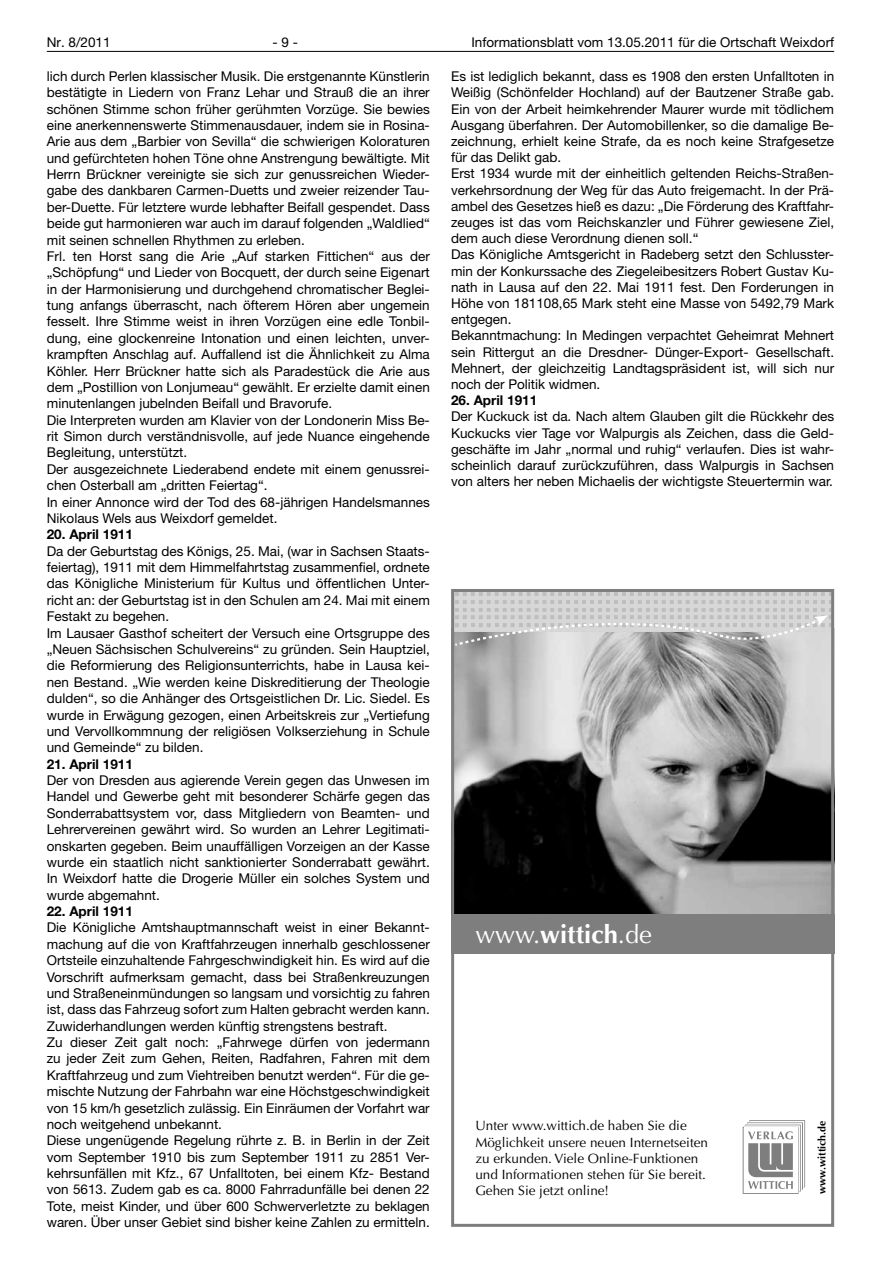
<style>
.page{position:relative;width:881px;height:1263px;background:#fff}
.page>*{position:absolute;margin:0;border:0;box-sizing:border-box;transform-origin:0 0}
.t1{font:25.5px "Optima LT";color:#fff}
.t2{font:13.5px/16.4px "Helvetica Neue LT";color:#000}
.t3{font:13.5px/16.2px "Optima LT";color:#000}
.t4{font:700 13.5px "Helvetica Neue LT";color:#000}
.t5{font:700 10.5px "Optima LT";color:#000}
.s1{font-weight:700}
</style>
<div class="page">
<hr style="left:47px;top:51px;width:786px;height:1px;background:#000">
<img style="left:455px;top:647px;width:374px;height:267px">
<svg style="left:455px;top:593px;width:374px;height:54px;background:#cbcbcb"></svg>
<div style="left:451px;top:914px;width:382px;height:39px;background:#7e7e7e"></div>
<svg style="left:742px;top:1120px;width:62px;height:74px"></svg>
<div style="left:451px;top:589px;width:382px;height:638px;border:3px solid #7e7e7e"></div>
<p class="t2" style="left:47px;top:34px;width:65px">Nr. 8/2011</p>
<p class="t2" style="left:272px;top:34px;width:27px">- 9 -</p>
<p class="t2" style="left:471px;top:34px;width:364px">Informationsblatt vom 13.05.2011 für die Ortschaft Weixdorf</p>
<p class="t2" style="left:47px;top:68px;width:384px">lich durch Perlen klassischer Musik. Die erstgenannte Künstlerin bestätigte in Liedern von Franz Lehar und Strauß die an ihrer schönen Stimme schon früher gerühmten Vorzüge. Sie bewies eine anerkennenswerte Stimmenausdauer, indem sie in Rosina-Arie aus dem „Barbier von Sevilla“ die schwierigen Koloraturen und gefürchteten hohen Töne ohne Anstrengung bewältigte. Mit Herrn Brückner vereinigte sie sich zur genussreichen Wieder&shy;gabe des dankbaren Carmen-Duetts und zweier reizender Tau&shy;ber-Duette. Für letztere wurde lebhafter Beifall gespendet. Dass beide gut harmonieren war auch im darauf folgenden „Waldlied“ mit seinen schnellen Rhythmen zu erleben.<br>Frl. ten Horst sang die Arie „Auf starken Fittichen“ aus der „Schöpfung“ und Lieder von Bocquett, der durch seine Eigenart in der Harmonisierung und durchgehend chromatischer Beglei&shy;tung anfangs überrascht, nach öfterem Hören aber ungemein fesselt. Ihre Stimme weist in ihren Vorzügen eine edle Tonbil&shy;dung, eine glockenreine Intonation und einen leichten, unver&shy;krampften Anschlag auf. Auffallend ist die Ähnlichkeit zu Alma Köhler. Herr Brückner hatte sich als Paradestück die Arie aus dem „Postillion von Lonjumeau“ gewählt. Er erzielte damit einen minutenlangen jubelnden Beifall und Bravorufe.<br>Die Interpreten wurden am Klavier von der Londonerin Miss Be&shy;rit Simon durch verständnisvolle, auf jede Nuance eingehende Begleitung, unterstützt.<br>Der ausgezeichnete Liederabend endete mit einem genussrei&shy;chen Osterball am „dritten Feiertag“.<br>In einer Annonce wird der Tod des 68-jährigen Handelsmannes Nikolaus Wels aus Weixdorf gemeldet.</p>
<p class="t4" style="left:47px;top:526px;width:88px">20. April 1911</p>
<p class="t2" style="left:47px;top:543px;width:384px">Da der Geburtstag des Königs, 25. Mai, (war in Sachsen Staats&shy;feiertag), 1911 mit dem Himmelfahrtstag zusammenfiel, ordnete das Königliche Ministerium für Kultus und öffentlichen Unter&shy;richt an: der Geburtstag ist in den Schulen am 24. Mai mit einem Festakt zu begehen.<br>Im Lausaer Gasthof scheitert der Versuch eine Ortsgruppe des „Neuen Sächsischen Schulvereins“ zu gründen. Sein Hauptziel, die Reformierung des Religionsunterrichts, habe in Lausa kei&shy;nen Bestand. „Wie werden keine Diskreditierung der Theologie dulden“, so die Anhänger des Ortsgeistlichen Dr. Lic. Siedel. Es wurde in Erwägung gezogen, einen Arbeitskreis zur „Vertiefung und Vervollkommnung der religiösen Volkserziehung in Schule und Gemeinde“ zu bilden.</p>
<p class="t4" style="left:47px;top:755px;width:88px">21. April 1911</p>
<p class="t2" style="left:47px;top:772px;width:384px;text-align:justify">Der von Dresden aus agierende Verein gegen das Unwesen im Handel und Gewerbe geht mit besonderer Schärfe gegen das Sonderrabattsystem vor, dass Mitgliedern von Beamten- und Lehrervereinen gewährt wird. So wurden an Lehrer Legitimati&shy;onskarten gegeben. Beim unauffälligen Vorzeigen an der Kasse wurde ein staatlich nicht sanktionierter Sonderrabatt gewährt.<br>In Weixdorf hatte die Drogerie Müller ein solches System und wurde abgemahnt.</p>
<p class="t4" style="left:47px;top:903px;width:88px">22. April 1911</p>
<p class="t2" style="left:47px;top:919px;width:384px">Die Königliche Amtshauptmannschaft weist in einer Bekannt&shy;machung auf die von Kraftfahrzeugen innerhalb geschlossener Ortsteile einzuhaltende Fahrgeschwindigkeit hin. Es wird auf die Vorschrift aufmerksam gemacht, dass bei Straßenkreuzungen und Straßeneinmündungen so langsam und vorsichtig zu fahren ist, dass das Fahrzeug sofort zum Halten gebracht werden kann.<br>Zuwiderhandlungen werden künftig strengstens bestraft.<br>Zu dieser Zeit galt noch: „Fahrwege dürfen von jedermann zu jeder Zeit zum Gehen, Reiten, Radfahren, Fahren mit dem Kraftfahrzeug und zum Viehtreiben benutzt werden“. Für die ge&shy;mischte Nutzung der Fahrbahn war eine Höchstgeschwindigkeit von 15 km/h gesetzlich zulässig. Ein Einräumen der Vorfahrt war noch weitgehend unbekannt.<br>Diese ungenügende Regelung rührte z. B. in Berlin in der Zeit vom September 1910 bis zum September 1911 zu 2851 Ver&shy;kehrsunfällen mit Kfz., 67 Unfalltoten, bei einem Kfz- Bestand von 5613. Zudem gab es ca. 8000 Fahrradunfälle bei denen 22<br>Tote, meist Kinder, und über 600 Schwerverletzte zu beklagen waren. Über unser Gebiet sind bisher keine Zahlen zu ermitteln.</p>
<p class="t2" style="left:451px;top:68px;width:384px">Es ist lediglich bekannt, dass es 1908 den ersten Unfalltoten in Weißig (Schönfelder Hochland) auf der Bautzener Straße gab.<br>Ein von der Arbeit heimkehrender Maurer wurde mit tödlichem Ausgang überfahren. Der Automobillenker, so die damalige Be&shy;zeichnung, erhielt keine Strafe, da es noch keine Strafgesetze für das Delikt gab.<br>Erst 1934 wurde mit der einheitlich geltenden Reichs-Straßen&shy;verkehrsordnung der Weg für das Auto freigemacht. In der Prä&shy;ambel des Gesetzes hieß es dazu: „Die Förderung des Kraftfahr&shy;zeuges ist das vom Reichskanzler und Führer gewiesene Ziel, dem auch diese Verordnung dienen soll.“<br>Das Königliche Amtsgericht in Radeberg setzt den Schlusster&shy;min der Konkurssache des Ziegeleibesitzers Robert Gustav Ku&shy;nath in Lausa auf den 22. Mai 1911 fest. Den Forderungen in Höhe von 181108,65 Mark steht eine Masse von 5492,79 Mark entgegen.<br>Bekanntmachung: In Medingen verpachtet Geheimrat Mehnert sein Rittergut an die Dresdner- Dünger-Export- Gesellschaft.<br>Mehnert, der gleichzeitig Landtagspräsident ist, will sich nur noch der Politik widmen.</p>
<p class="t4" style="left:451px;top:392px;width:88px">26. April 1911</p>
<p class="t2" style="left:451px;top:408px;width:384px;text-align:justify">Der Kuckuck ist da. Nach altem Glauben gilt die Rückkehr des Kuckucks vier Tage vor Walpurgis als Zeichen, dass die Geld&shy;geschäfte im Jahr „normal und ruhig“ verlaufen. Dies ist wahr&shy;scheinlich darauf zurückzuführen, dass Walpurgis in Sachsen von alters her neben Michaelis der wichtigste Steuertermin war.</p>
<h1 class="t1" style="left:475px;top:919px;width:178px">www.<span class="s1">wittich</span>.de</h1>
<p class="t3" style="left:475px;top:1118px;width:234px">Unter www.wittich.de haben Sie die Möglichkeit unsere neuen Internetseiten zu erkunden. Viele Online-Funktionen und Informationen stehen für Sie bereit.<br>Gehen Sie jetzt online!</p>
<p class="t5" style="left:815px;top:1194px;width:74px;rotate:-90deg">www.wittich.de</p>
</div>
